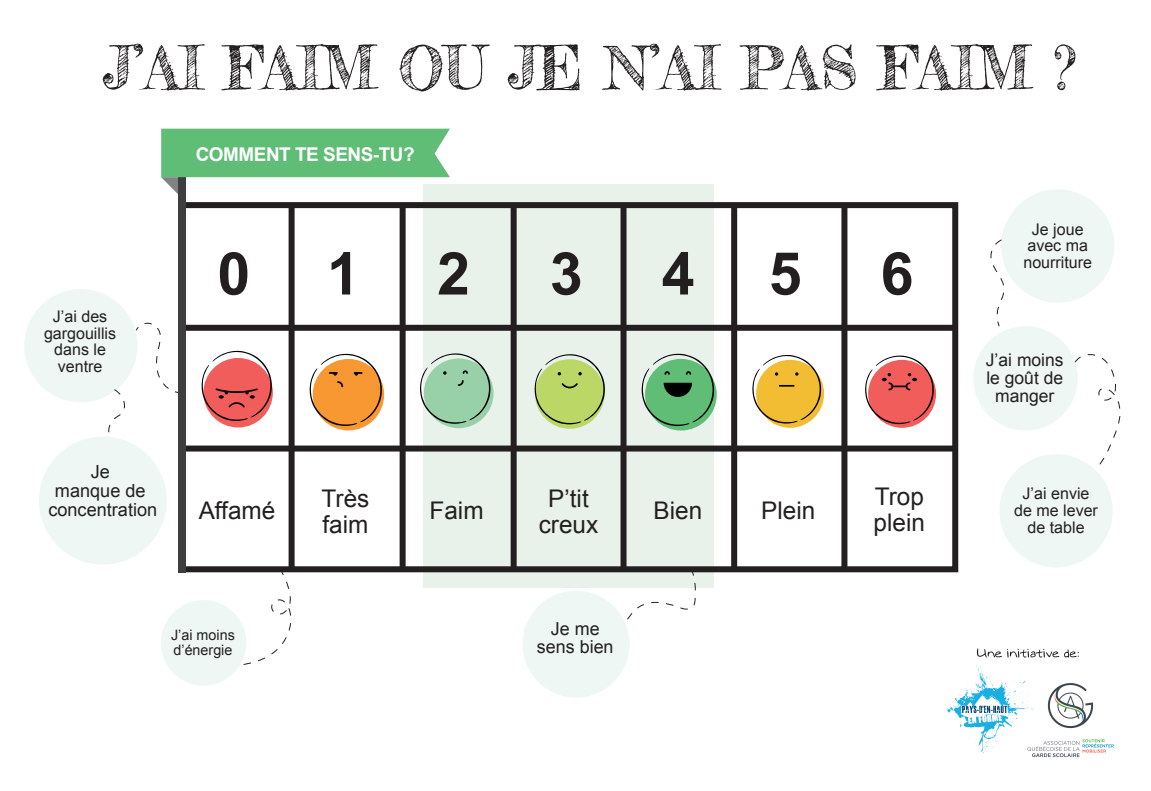
<style>
.page{position:relative;width:1151px;height:791px;background:#fff}
.page>*{position:absolute;margin:0;border:0;box-sizing:border-box;transform-origin:0 0}
.t1{font:700 59.15px "Arial";color:#231f20}
.t2{font:24.3px/25.9px "Arial";color:#231f20}
.t3{font:700 18.95px "Arial";letter-spacing:-.025em;color:#fff}
.t4{font:18.1px/18.9px "Arial";color:#231f20;text-align:center}
.t5{font:17.9px/18.6px "Arial";color:#231f20;text-align:center}
.t6{font:17.5px/18.2px "Arial";color:#231f20;text-align:center}
.t7{font:16.05px/16.6px "Arial";color:#231f20;text-align:center}
.t8{font:14.35px/14.9px "Arial";color:#231f20}
</style>
<div class="page">
<svg style="left:135px;top:322px;width:43px;height:71px"></svg>
<div style="left:424px;top:185px;width:290px;height:403px;background:#e9f1eb"></div>
<div style="left:179px;top:202px;width:779px;height:370px;border:6px solid #231f20"></div>
<div style="left:288px;top:205px;width:6px;height:364px;background:#231f20"></div>
<div style="left:399px;top:205px;width:6px;height:364px;background:#231f20"></div>
<div style="left:510px;top:205px;width:6px;height:364px;background:#231f20"></div>
<div style="left:620px;top:205px;width:6px;height:364px;background:#231f20"></div>
<div style="left:731px;top:205px;width:6px;height:364px;background:#231f20"></div>
<div style="left:841px;top:205px;width:6px;height:364px;background:#231f20"></div>
<div style="left:182px;top:325px;width:773px;height:6px;background:#231f20"></div>
<div style="left:182px;top:445px;width:773px;height:6px;background:#231f20"></div>
<div style="left:203px;top:358px;width:70px;height:69px;background:#f15d5b;border-radius:50%"></div>
<svg style="left:201px;top:351px;width:71px;height:70px"></svg>
<div style="left:424px;top:358px;width:69px;height:70px;background:#98d1a7;border-radius:50%"></div>
<svg style="left:420px;top:353px;width:70px;height:71px"></svg>
<svg style="left:756px;top:360px;width:68px;height:68px"></svg>
<svg style="left:752px;top:355px;width:69px;height:68px"></svg>
<svg style="left:534px;top:354px;width:71px;height:70px"></svg>
<div style="left:645px;top:359px;width:71px;height:71px;background:#5fbd75;border-radius:50%"></div>
<svg style="left:641px;top:353px;width:73px;height:73px"></svg>
<div style="left:313px;top:359px;width:71px;height:71px;background:#f79833;border-radius:50%"></div>
<svg style="left:309px;top:354px;width:73px;height:72px"></svg>
<svg style="left:868px;top:360px;width:68px;height:68px"></svg>
<svg style="left:865px;top:355px;width:68px;height:69px"></svg>
<div style="left:24px;top:289px;width:113px;height:113px;background:#eef7f4;border-radius:50%"></div>
<div style="left:1001px;top:189px;width:113px;height:113px;background:#eef7f4;border-radius:50%"></div>
<div style="left:999px;top:454px;width:113px;height:113px;background:#eef7f4;border-radius:50%"></div>
<div style="left:39px;top:436px;width:128px;height:128px;background:#eef7f4;border-radius:50%"></div>
<div style="left:161px;top:600px;width:85px;height:85px;background:#eef7f4;border-radius:50%"></div>
<div style="left:973px;top:326px;width:104px;height:104px;background:#eef7f4;border-radius:50%"></div>
<div style="left:522px;top:590px;width:107px;height:107px;background:#eef7f4;border-radius:50%"></div>
<svg style="left:107px;top:388px;width:18px;height:50px"></svg>
<svg style="left:236px;top:567px;width:58px;height:99px"></svg>
<svg style="left:621px;top:567px;width:75px;height:53px"></svg>
<svg style="left:990px;top:238px;width:14px;height:89px"></svg>
<svg style="left:1073px;top:354px;width:47px;height:115px"></svg>
<svg style="left:103px;top:44px;width:102px;height:47px"></svg>
<svg style="left:221px;top:44px;width:157px;height:47px"></svg>
<svg style="left:399px;top:44px;width:91px;height:48px"></svg>
<svg style="left:507px;top:44px;width:73px;height:46px"></svg>
<svg style="left:602px;top:44px;width:119px;height:47px"></svg>
<svg style="left:739px;top:44px;width:116px;height:47px"></svg>
<svg style="left:876px;top:44px;width:157px;height:47px"></svg>
<svg style="left:1054px;top:44px;width:21px;height:46px"></svg>
<div style="left:178px;top:139px;width:8px;height:433px;background:#3e3e3f"></div>
<svg style="left:161px;top:129px;width:289px;height:66px"></svg>
<img style="left:1038px;top:653px;width:76px;height:105px">
<img style="left:946px;top:657px;width:92px;height:101px">
<svg style="left:977px;top:648px;width:101px;height:9px"></svg>
<p class="t7" style="left:44px;top:308px;width:74px">J’ai des gargouillis dans le ventre</p>
<p class="t3" style="left:196px;top:142px;width:220px">COMMENT TE SENS-TU?</p>
<h1 class="t1" style="left:217px;top:235px;width:34px">0</h1>
<h1 class="t1" style="left:327px;top:235px;width:34px">1</h1>
<h1 class="t1" style="left:437px;top:235px;width:34px">2</h1>
<h1 class="t1" style="left:550px;top:235px;width:34px">3</h1>
<h1 class="t1" style="left:661px;top:235px;width:34px">4</h1>
<h1 class="t1" style="left:768px;top:235px;width:34px">5</h1>
<h1 class="t1" style="left:880px;top:235px;width:34px">6</h1>
<p class="t4" style="left:48px;top:463px;width:110px">Je<br>manque de concentration</p>
<h2 class="t2" style="left:538px;top:486px;width:61px;text-align:center">P’tit creux</h2>
<h2 class="t2" style="left:199px;top:497px;width:78px">Affamé</h2>
<h2 class="t2" style="left:321px;top:486px;width:49px">Très faim</h2>
<h2 class="t2" style="left:429px;top:497px;width:56px">Faim</h2>
<h2 class="t2" style="left:653px;top:497px;width:50px">Bien</h2>
<h2 class="t2" style="left:761px;top:497px;width:56px">Plein</h2>
<p class="t8" style="left:171px;top:627px;width:65px">J’ai moins d’énergie</p>
<p class="t5" style="left:537px;top:619px;width:78px">Je me sens bien</p>
<h2 class="t2" style="left:873px;top:483px;width:53px">Trop plein</h2>
<p class="t7" style="left:1023px;top:221px;width:70px">Je joue avec ma nourriture</p>
<p class="t6" style="left:985px;top:351px;width:79px">J’ai moins le goût de manger</p>
<p class="t7" style="left:1014px;top:485px;width:85px">J’ai envie de me lever de table</p>
</div>
